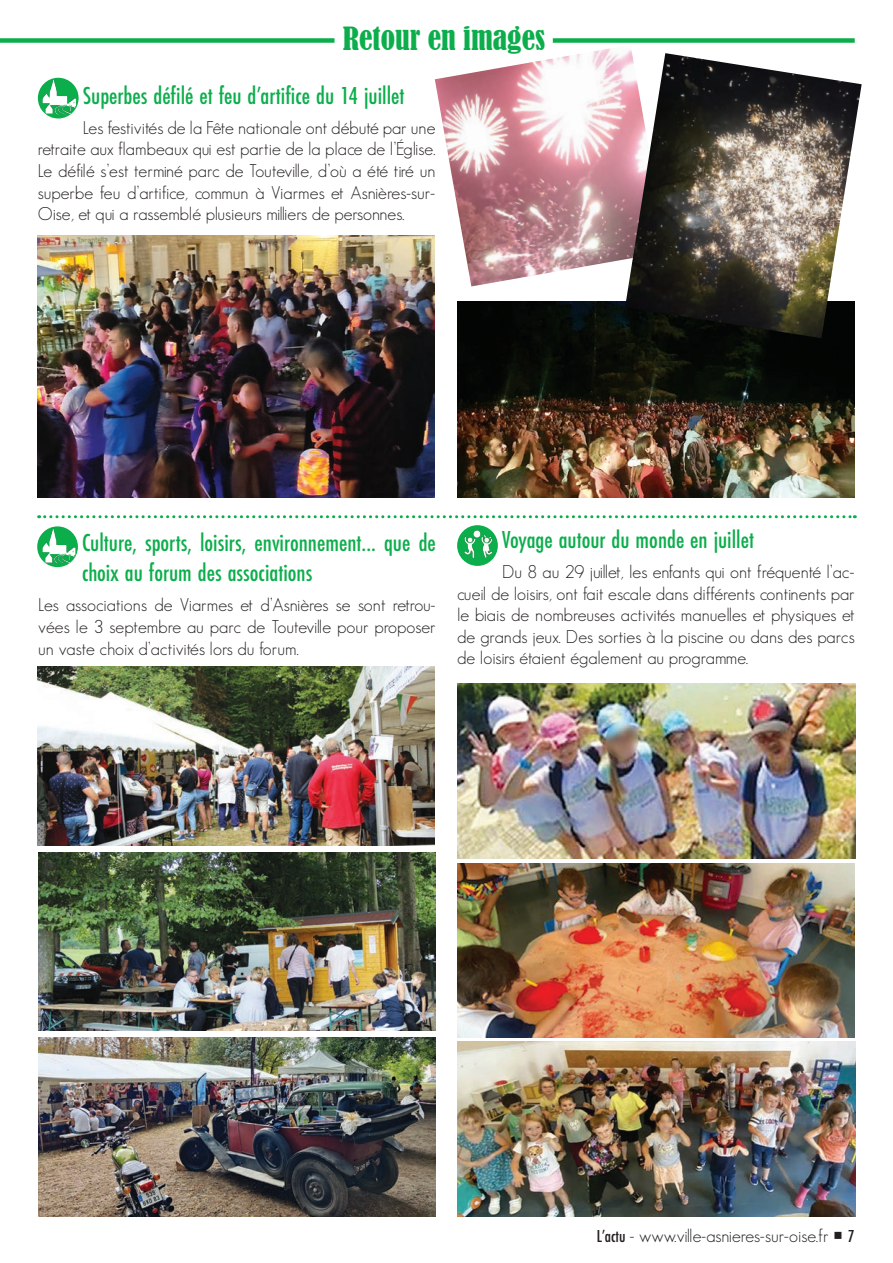
<style>
.page{position:relative;width:893px;height:1263px;background:#fff}
.page>*{position:absolute;margin:0;border:0;box-sizing:border-box;transform-origin:0 0}
.t1{font:condensed 30px "Bernard";color:#0cae4c}
.Titre{font:500 25.5px/30.6px "Futura PT Cond";color:#0cae4c}
.TEXTE{font:300 18px/21.6px "Geosans";color:#231f20;text-align:justify}
.s1{font-family:"Futura PT Cond";font-weight:500}
</style>
<div class="page">
<div style="left:0;top:38px;width:334px;height:5px;background:#0cae4c"></div>
<div style="left:553px;top:38px;width:302px;height:5px;background:#0cae4c"></div>
<div style="left:38px;top:78px;width:41px;height:40px;background:#0cae4c;border-radius:50%"></div>
<img style="left:42px;top:80px;width:34px;height:34px">
<img style="left:435px;top:48px;width:197px;height:238px">
<img style="left:37px;top:236px;width:398px;height:261px">
<svg style="left:37px;top:526px;width:41px;height:41px"></svg>
<img style="left:41px;top:528px;width:34px;height:35px">
<img style="left:37px;top:667px;width:398px;height:178px">
<img style="left:38px;top:852px;width:398px;height:179px">
<img style="left:38px;top:1037px;width:398px;height:179px">
<svg style="left:39px;top:515px;width:816px;height:3px"></svg>
<div style="left:457px;top:525px;width:41px;height:41px;background:#0cae4c;border-radius:50%"></div>
<img style="left:463px;top:525px;width:35px;height:35px">
<img style="left:458px;top:684px;width:397px;height:174px">
<img style="left:457px;top:863px;width:397px;height:175px">
<img style="left:458px;top:1042px;width:397px;height:174px">
<img style="left:457px;top:302px;width:398px;height:195px">
<img style="left:625px;top:53px;width:237px;height:285px">
<h1 class="t1" style="left:343px;top:21px;width:204px">Retour en images</h1>
<p class="Titre" style="left:83px;top:80px;width:323px">Superbes défilé et feu d’artifice du 14 juillet</p>
<p class="TEXTE" style="left:38px;top:117px;width:399px;text-indent:45px">Les festivités de la Fête nationale ont débuté par une retraite aux flambeaux qui est partie de la place de l’Église.<br>Le défilé s’est terminé parc de Touteville, d’où a été tiré un superbe feu d’artifice, commun à Viarmes et Asnières-sur-Oise, et qui a rassemblé plusieurs milliers de personnes.</p>
<p class="Titre" style="left:82px;top:527px;width:355px">Culture, sports, loisirs, environnement... que de choix au forum des associations</p>
<p class="TEXTE" style="left:38px;top:594px;width:399px">Les associations de Viarmes et d’Asnières se sont retrou&shy;vées le 3 septembre au parc de Touteville pour proposer un vaste choix d’activités lors du forum.</p>
<p class="Titre" style="left:502px;top:524px;width:253px">Voyage autour du monde en juillet</p>
<p class="TEXTE" style="left:457px;top:561px;width:399px;text-indent:45px">Du 8 au 29 juillet, les enfants qui ont fréquenté l’ac&shy;cueil de loisirs, ont fait escale dans différents continents par le biais de nombreuses activités manuelles et physiques et de grands jeux. Des sorties à la piscine ou dans des parcs de loisirs étaient également au programme.</p>
<p class="TEXTE" style="left:597px;top:1225px;width:260px"><span class="s1">L’actu</span> - www.ville-asnieres-sur-oise.fr ○ <span class="s1">7</span></p>
</div>
